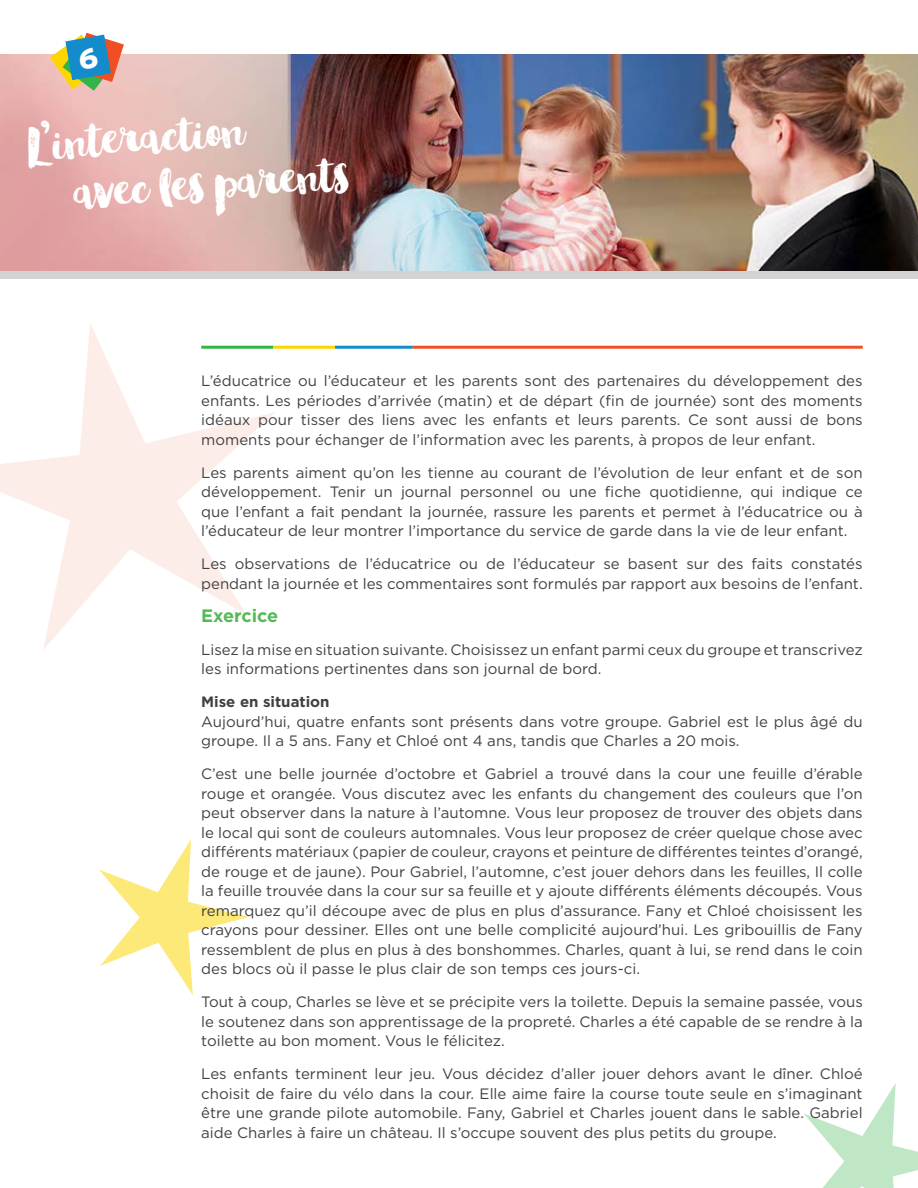
<style>
.page{position:relative;width:918px;height:1188px;background:#fff}
.page>*{position:absolute;margin:0;border:0;box-sizing:border-box;transform-origin:0 0}
.t1{font:45px/51px "Glamour Brush";color:#fff}
.t2{font:700 18px "Gotham";color:#54b956}
.t3{font:15px/19.5px "Gotham";color:#414042;text-align:justify}
.t4{font:700 15px "Gotham";color:#414042}
</style>
<div class="page">
<img style="left:0;top:54px;width:918px;height:217px">
<div style="left:0;top:271px;width:918px;height:8px;background:#d1d3d4"></div>
<svg style="left:0;top:324px;width:276px;height:326px"></svg>
<svg style="left:99px;top:839px;width:150px;height:156px"></svg>
<svg style="left:804px;top:1083px;width:114px;height:105px"></svg>
<hr style="left:201px;top:346px;width:72px;height:3px;background:#33b44a">
<hr style="left:273px;top:346px;width:62px;height:3px;background:#fdd600">
<hr style="left:335px;top:346px;width:78px;height:3px;background:#148bca">
<hr style="left:413px;top:346px;width:450px;height:3px;background:#f04e23">
<svg style="left:50px;top:33px;width:74px;height:58px;background:#99aa9f"></svg>
<h1 class="t1" style="left:69px;top:116px;width:276px;text-indent:-43px;rotate:-4deg">L’interaction<br>avec les parents</h1>
<p class="t3" style="left:201px;top:371px;width:663px">L’éducatrice ou l’éducateur et les parents sont des partenaires du développement des enfants. Les périodes d’arrivée (matin) et de départ (fin de journée) sont des moments idéaux pour tisser des liens avec les enfants et leurs parents. Ce sont aussi de bons moments pour échanger de l’information avec les parents, à propos de leur enfant.</p>
<p class="t3" style="left:201px;top:462px;width:663px">Les parents aiment qu’on les tienne au courant de l’évolution de leur enfant et de son développement. Tenir un journal personnel ou une fiche quotidienne, qui indique ce que l’enfant a fait pendant la journée, rassure les parents et permet à l’éducatrice ou à l’éducateur de leur montrer l’importance du service de garde dans la vie de leur enfant.</p>
<p class="t3" style="left:201px;top:554px;width:663px">Les observations de l’éducatrice ou de l’éducateur se basent sur des faits constatés pendant la journée et les commentaires sont formulés par rapport aux besoins de l’enfant.</p>
<p class="t2" style="left:201px;top:603px;width:78px">Exercice</p>
<p class="t3" style="left:201px;top:639px;width:663px">Lisez la mise en situation suivante. Choisissez un enfant parmi ceux du groupe et transcrivez les informations pertinentes dans son journal de bord.</p>
<p class="t4" style="left:201px;top:692px;width:130px">Mise en situation</p>
<p class="t3" style="left:201px;top:711px;width:663px">Aujourd’hui, quatre enfants sont présents dans votre groupe. Gabriel est le plus âgé du groupe. Il a 5 ans. Fany et Chloé ont 4 ans, tandis que Charles a 20 mois.</p>
<p class="t3" style="left:201px;top:764px;width:663px">C’est une belle journée d’octobre et Gabriel a trouvé dans la cour une feuille d’érable rouge et orangée. Vous discutez avec les enfants du changement des couleurs que l’on peut observer dans la nature à l’automne. Vous leur proposez de trouver des objets dans le local qui sont de couleurs automnales. Vous leur proposez de créer quelque chose avec différents matériaux (papier de couleur, crayons et peinture de différentes teintes d’orangé, de rouge et de jaune). Pour Gabriel, l’automne, c’est jouer dehors dans les feuilles, Il colle la feuille trouvée dans la cour sur sa feuille et y ajoute différents éléments découpés. Vous remarquez qu’il découpe avec de plus en plus d’assurance. Fany et Chloé choisissent les crayons pour dessiner. Elles ont une belle complicité aujourd’hui. Les gribouillis de Fany ressemblent de plus en plus à des bonshommes. Charles, quant à lui, se rend dans le coin des blocs où il passe le plus clair de son temps ces jours-ci.</p>
<p class="t3" style="left:201px;top:992px;width:663px">Tout à coup, Charles se lève et se précipite vers la toilette. Depuis la semaine passée, vous le soutenez dans son apprentissage de la propreté. Charles a été capable de se rendre à la toilette au bon moment. Vous le félicitez.</p>
<p class="t3" style="left:201px;top:1064px;width:663px">Les enfants terminent leur jeu. Vous décidez d’aller jouer dehors avant le dîner. Chloé choisit de faire du vélo dans la cour. Elle aime faire la course toute seule en s’imaginant être une grande pilote automobile. Fany, Gabriel et Charles jouent dans le sable. Gabriel aide Charles à faire un château. Il s’occupe souvent des plus petits du groupe.</p>
</div>
